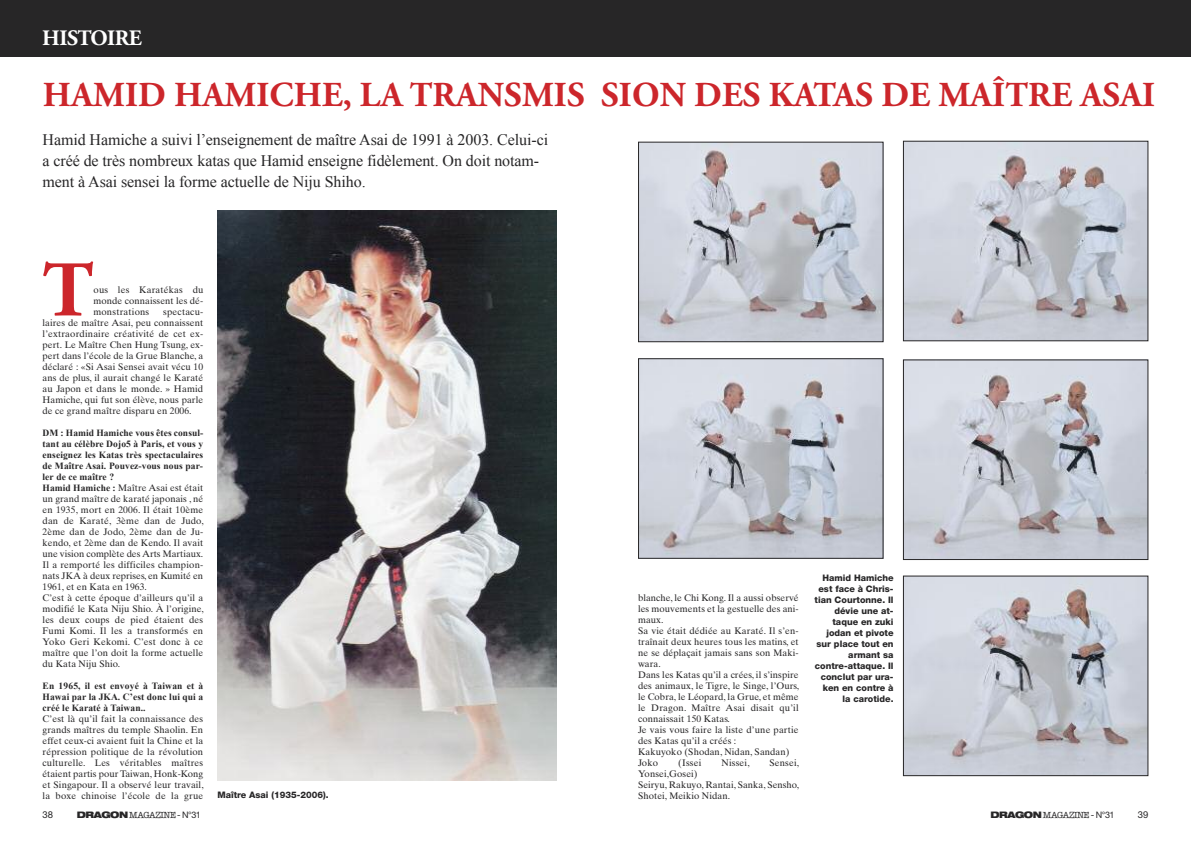
<style>
.page{position:relative;width:1191px;height:842px;background:#fff}
.page>*{position:absolute;margin:0;border:0;box-sizing:border-box;transform-origin:0 0}
.t1{font:700 78.7px "Adobe Garamond Pro";color:#cc262b}
.t2{font:700 35px "Adobe Garamond Pro";letter-spacing:.005em;color:#cc262b}
.t3{font:700 22px "Adobe Garamond Pro";letter-spacing:-.025em;color:#fff}
.t4{font:16px/21px "Times New Roman";letter-spacing:-.005em;color:#272627}
.t5{font:9.5px/11px "Times Ten";letter-spacing:.01em;color:#272627;text-align:justify}
.t6{font:700 9.5px/11px "Times New Roman";letter-spacing:.01em;color:#272627;text-align:justify}
.t7{font:9.5px "Helvetica Neue LT Std";color:#272627}
.t8{font:800 9px/11px "Helvetica Neue LT Std";color:#272627;text-align:right}
.t9{font:9px "American Typewriter";letter-spacing:-.05em;color:#272627}
.s1{font-family:"Times New Roman";font-weight:700}
.s2{font-family:"Helvetica Neue LT Std";font-weight:900;font-stretch:expanded}
.s3{font-family:"Helvetica Neue LT Std"}
</style>
<div class="page">
<div style="left:0;top:0;width:1191px;height:57px;background:#272627"></div>
<img style="left:640px;top:144px;width:241px;height:196px">
<div style="left:638px;top:142px;width:245px;height:200px;border:1px solid #272627"></div>
<img style="left:905px;top:143px;width:241px;height:196px">
<div style="left:903px;top:141px;width:245px;height:200px;border:1px solid #272627"></div>
<img style="left:905px;top:361px;width:241px;height:197px">
<div style="left:903px;top:359px;width:245px;height:201px;border:1px solid #272627"></div>
<img style="left:905px;top:577px;width:241px;height:197px">
<div style="left:903px;top:575px;width:245px;height:201px;border:1px solid #272627"></div>
<img style="left:640px;top:360px;width:241px;height:197px">
<div style="left:638px;top:358px;width:245px;height:201px;border:1px solid #272627"></div>
<img style="left:217px;top:211px;width:339px;height:570px">
<h3 class="t3" style="left:42px;top:29px;width:101px">HISTOIRE</h3>
<h2 class="t2" style="left:43px;top:81px;width:1114px">HAMID HAMICHE, LA TRANSMIS SION DES KATAS DE MAÎTRE ASAI</h2>
<h3 class="t4" style="left:43px;top:129px;width:507px">Hamid Hamiche a suivi l’enseignement de maître Asai de 1991 à 2003. Celui-ci a créé de très nombreux katas que Hamid enseigne fidèlement. On doit notam&shy;ment à Asai sensei la forme actuelle de Niju Shiho.</h3>
<h1 class="t1" style="left:43px;top:259px;width:52px">T</h1>
<p class="t5" style="left:93px;top:286px;width:111px">ous les Karatékas du monde connaissent les dé&shy;monstrations</p>
<p class="t5" style="left:43px;top:308px;width:162px;text-indent:121px">spectacu&shy;laires de maître Asai, peu connaissent l’extraordinaire créativité de cet ex&shy;pert. Le Maître Chen Hung Tsung, ex&shy;pert dans l’école de la Grue Blanche, a déclaré : «Si Asai Sensei avait vécu 10 ans de plus, il aurait changé le Karaté au Japon et dans le monde. » Hamid Hamiche, qui fut son élève, nous parle de ce grand maître disparu en 2006.</p>
<p class="t6" style="left:43px;top:428px;width:162px">DM : Hamid Hamiche vous êtes consul&shy;tant au célèbre Dojo5 à Paris, et vous y enseignez les Katas très spectaculaires de Maître Asai. Pouvez-vous nous par&shy;ler de ce maître ?</p>
<p class="t5" style="left:43px;top:484px;width:163px;text-align:left"><span class="s1">Hamid Hamiche :</span> Maître Asai est était un grand maître de karaté japonais , né en 1935, mort en 2006. Il était 10ème dan de Karaté, 3ème dan de Judo, 2ème dan de Jodo, 2ème dan de Ju&shy;kendo, et 2ème dan de Kendo. Il avait une vision complète des Arts Martiaux.<br>Il a remporté les difficiles champion&shy;nats JKA à deux reprises, en Kumité en 1961, et en Kata en 1963.<br>C’est à cette époque d’ailleurs qu’il a modifié le Kata Niju Shio. À l’origine, les deux coups de pied étaient des Fumi Komi. Il les a transformés en Yoko Geri Kekomi. C’est donc à ce maître que l’on doit la forme actuelle du Kata Niju Shio.</p>
<p class="t6" style="left:43px;top:681px;width:162px">En 1965, il est envoyé à Taiwan et à Hawai par la JKA. C’est donc lui qui a créé le Karaté à Taiwan..</p>
<p class="t5" style="left:43px;top:715px;width:163px">C’est là qu’il fait la connaissance des grands maîtres du temple Shaolin. En effet ceux-ci avaient fuit la Chine et la répression politique de la révolution culturelle. Les véritables maîtres étaient partis pour Taiwan, Honk-Kong et Singapour. Il a observé leur travail, la boxe chinoise l’école de la grue</p>
<p class="t7" style="left:43px;top:811px;width:12px">38</p>
<p class="t9" style="left:77px;top:809px;width:125px"><span class="s2">DRAGON</span> MAGAZINE <span class="s3">- N°31</span></p>
<p class="t8" style="left:217px;top:790px;width:113px">Maître Asai (1935-2006).</p>
<p class="t5" style="left:638px;top:594px;width:163px;text-align:left">blanche, le Chi Kong. Il a aussi observé les mouvements et la gestuelle des ani&shy;maux.<br>Sa vie était dédiée au Karaté. Il s’en&shy;traînait deux heures tous les matins, et ne se déplaçait jamais sans son Maki&shy;wara.<br>Dans les Katas qu’il a crées, il s’inspire des animaux, le Tigre, le Singe, l’Ours, le Cobra, le Léopard, la Grue, et même le Dragon. Maître Asai disait qu’il connaissait 150 Katas.<br>Je vais vous faire la liste d’une partie des Katas qu’il a créés :<br>Kakuyoko (Shodan, Nidan, Sandan)<br>Joko</p>
<p class="t5" style="left:678px;top:759px;width:25px">(Issei</p>
<p class="t5" style="left:721px;top:759px;width:30px">Nissei,</p>
<p class="t5" style="left:769px;top:759px;width:31px">Sensei,</p>
<p class="t5" style="left:638px;top:770px;width:163px;text-align:left">Yonsei,Gosei)<br>Seiryu, Rakuyo, Rantai, Sanka, Sensho,<br>Shotei, Meikio Nidan.</p>
<p class="t8" style="left:814px;top:573px;width:80px">Hamid Hamiche est face à Chris&shy;tian Courtonne. Il dévie une at&shy;taque en zuki jodan et pivote sur place tout en armant sa contre-attaque. Il conclut par ura&shy;ken en contre à la carotide.</p>
<p class="t9" style="left:990px;top:810px;width:125px"><span class="s2">DRAGON</span> MAGAZINE <span class="s3">- N°31</span></p>
<p class="t7" style="left:1137px;top:811px;width:12px">39</p>
</div>
